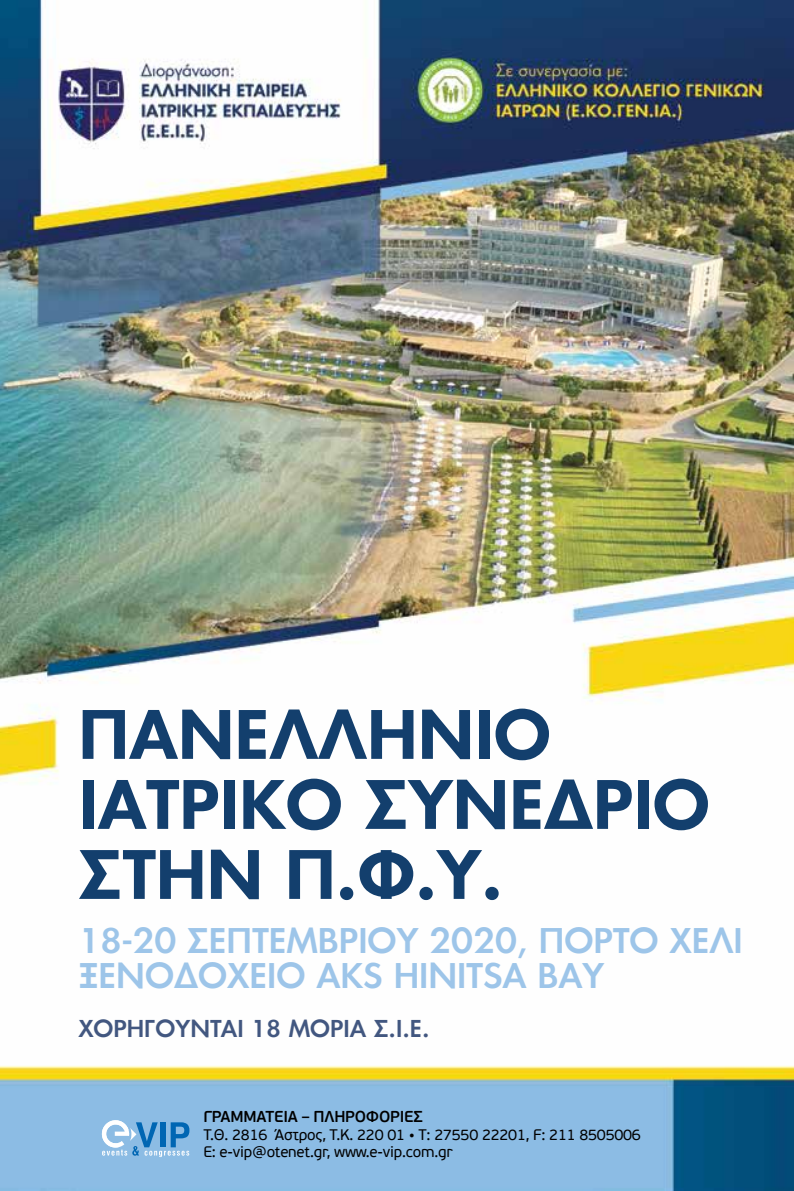
<style>
.page{position:relative;width:794px;height:1191px;background:#fff}
.page>*{position:absolute;margin:0;border:0;box-sizing:border-box;transform-origin:0 0}
.t1{font:600 64.75px/70px "PF Futura Neu";color:#133f6d}
.t2{font:500 33.25px/35px "PF Futura Neu";color:#9dc5e9}
.t3{font:500 22.75px "PF Futura Neu";color:#425780}
.t4{font:600 15.75px "PF Beau Sans Pro";letter-spacing:-.015em;color:#000}
.t5{font:15.22px/17.5px "PF Beau Sans Pro";letter-spacing:-.015em;color:#000}
</style>
<div class="page">
<img style="left:0;top:0;width:794px;height:1191px">
<svg style="left:100px;top:1118px;width:89px;height:39px;background:#7fb3dd"></svg>
<svg style="left:115px;top:1131px;width:14px;height:4px"></svg>
<h1 class="t1" style="left:78px;top:698px;width:633px">ΠΑΝΕΛΛΗΝΙΟ<br>ΙΑΤΡΙΚΟ ΣΥΝΕΔΡΙΟ<br>ΣΤΗΝ Π.Φ.Υ.</h1>
<h2 class="t2" style="left:78px;top:923px;width:666px">18-20 ΣΕΠΤΕΜΒΡΙΟΥ 2020, ΠΟΡΤΟ ΧΕΛΙ<br>ΞΕΝΟΔΟΧΕIΟ AKS HINITSA BAY</h2>
<h3 class="t3" style="left:78px;top:1013px;width:353px">ΧΟΡΗΓΟΥΝΤΑΙ 18 ΜΟΡΙΑ Σ.Ι.Ε.</h3>
<p class="t4" style="left:203px;top:1107px;width:221px">ΓΡΑΜΜΑΤΕΙΑ – ΠΛΗΡΟΦΟΡΙΕΣ</p>
<p class="t5" style="left:203px;top:1126px;width:439px">Τ.Θ. 2816 Άστρος, Τ.Κ. 220 01 • Τ: 27550 22201, F: 211 8505006<br>E: e-vip@otenet.gr, www.e-vip.com.gr</p>
</div>
